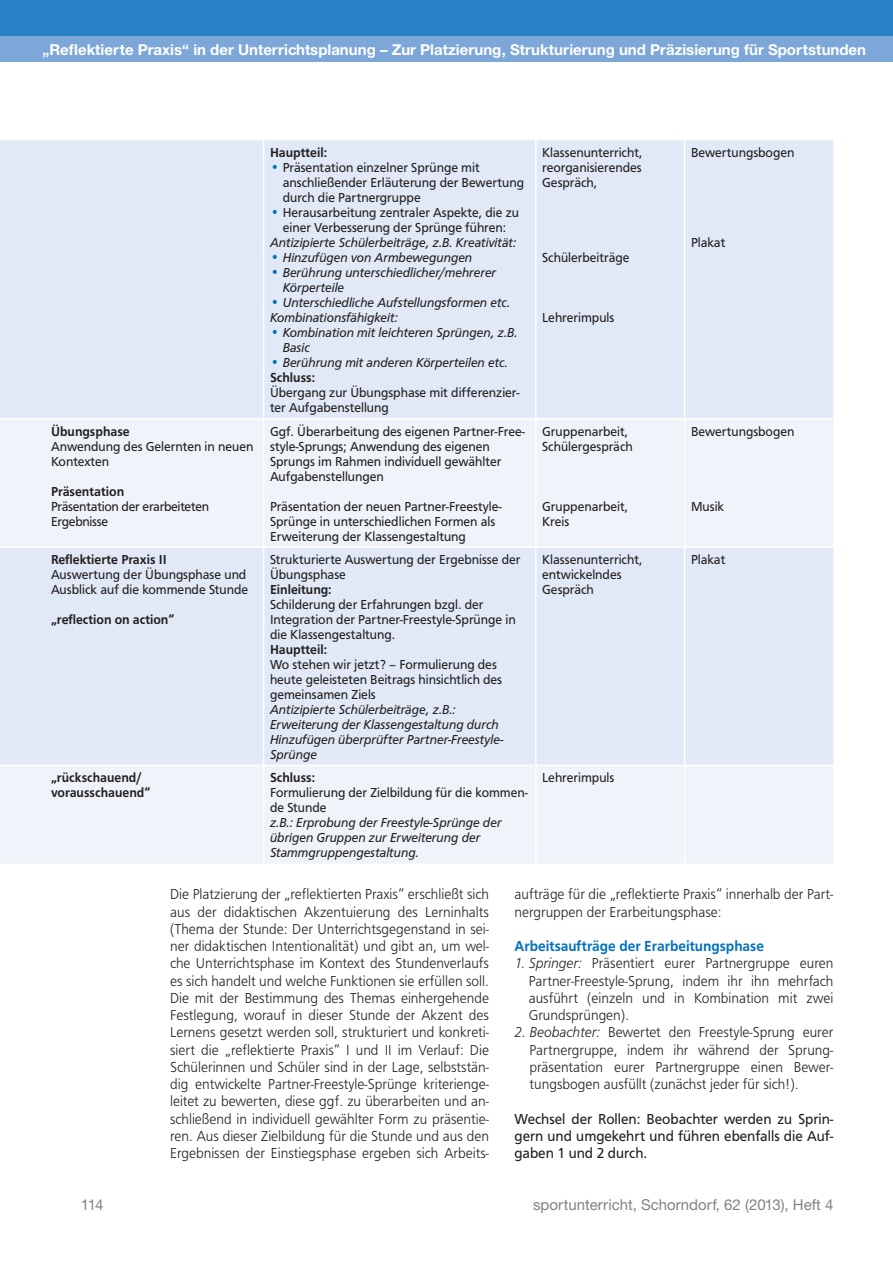
<style>
.page{position:relative;width:893px;height:1263px;background:#fff}
.page>*{position:absolute;margin:0;border:0;box-sizing:border-box;transform-origin:0 0}
.t1{font:300 15px/17.2px "Frutus T";color:#231f20;text-align:justify;scale:.95 1}
.t2{font:700 15px "Helvetica Neue CE";color:#fff}
.t3{font:15px/17.2px "Frutus T";color:#231f20;text-align:justify;scale:.95 1}
.t4{font:15px "Helvetica Neue CE";color:#808285}
.t5{font:500 15px "Frutus T";color:#0072bc;scale:.95 1}
.t6{font:13.5px/15px "Frutus T";color:#231f20;scale:.95 1}
.t7{font:italic 13.5px/15px "Frutus T";color:#231f20;scale:.95 1}
.t8{font:500 13.5px/15px "Frutus T";color:#231f20;scale:.95 1}
.t9{font:13.5px/15px "Frutus T";letter-spacing:-.02em;color:#231f20;scale:.95 1}
.s1{font-weight:500}
.s2{font-weight:300;font-size:15px;color:#0072bc}
.s3{font-style:italic}
.s4{font-weight:300;font-style:normal;font-size:15px;color:#0072bc}
.s5{font-weight:500;font-style:normal}
.s6{font-style:normal}
</style>
<div class="page">
<div style="left:0;top:0;width:893px;height:62px;background:#7ca7d8"></div>
<div style="left:0;top:0;width:893px;height:36px;background:#2783c5"></div>
<div style="left:0;top:140px;width:833px;height:278px;background:#e1e9f6"></div>
<svg style="left:0;top:420px;width:833px;height:444px;fill:#eff4fa"></svg>
<hr style="left:263px;top:140px;width:1px;height:278px;background:#fff">
<hr style="left:535px;top:140px;width:1px;height:278px;background:#fff">
<hr style="left:684px;top:140px;width:1px;height:278px;background:#fff">
<hr style="left:263px;top:419px;width:1px;height:127px;background:#fff">
<hr style="left:535px;top:419px;width:1px;height:127px;background:#fff">
<hr style="left:684px;top:419px;width:1px;height:127px;background:#fff">
<hr style="left:0;top:546px;width:264px;height:2px;background:#fff">
<hr style="left:264px;top:546px;width:272px;height:2px;background:#fff">
<hr style="left:263px;top:548px;width:1px;height:216px;background:#fff">
<hr style="left:536px;top:546px;width:149px;height:2px;background:#fff">
<hr style="left:535px;top:548px;width:1px;height:216px;background:#fff">
<hr style="left:685px;top:546px;width:148px;height:2px;background:#fff">
<hr style="left:684px;top:548px;width:1px;height:216px;background:#fff">
<hr style="left:0;top:764px;width:264px;height:2px;background:#fff">
<hr style="left:264px;top:764px;width:272px;height:2px;background:#fff">
<hr style="left:263px;top:766px;width:1px;height:98px;background:#fff">
<hr style="left:536px;top:764px;width:149px;height:2px;background:#fff">
<hr style="left:535px;top:766px;width:1px;height:98px;background:#fff">
<hr style="left:685px;top:764px;width:148px;height:2px;background:#fff">
<hr style="left:684px;top:766px;width:1px;height:98px;background:#fff">
<p class="t2" style="left:43px;top:41px;width:825px">„Reflektierte Praxis“ in der Unterrichtsplanung – Zur Platzierung, Strukturierung und Präzisierung für Sportstunden</p>
<p class="t6" style="left:51px;top:423px;width:214px"><span class="s1">Übungsphase<br></span>Anwendung des Gelernten in neuen<br>Kontexten</p>
<p class="t9" style="left:51px;top:483px;width:168px"><span class="s1">Präsentation<br></span>Präsentation der erarbeiteten<br>Ergebnisse</p>
<p class="t6" style="left:51px;top:552px;width:209px"><span class="s1">Reflektierte Praxis II<br></span>Auswertung der Übungsphase und<br>Ausblick auf die kommende Stunde</p>
<p class="t8" style="left:51px;top:612px;width:131px">„reflection on action“</p>
<p class="t8" style="left:270px;top:145px;width:62px">Hauptteil:</p>
<p class="t6" style="left:283px;top:160px;width:255px;text-indent:-13px"><span class="s2">•</span> Präsentation einzelner Sprünge mit anschließender Erläuterung der Bewertung durch die Partnergruppe</p>
<p class="t6" style="left:270px;top:205px;width:264px;text-align:center"><span class="s2">•</span> Herausarbeitung zentraler Aspekte, die zu einer Verbesserung der Sprünge führen:<br><span class="s3">Antizipierte Schülerbeiträge, z.B. Kreativität:</span></p>
<p class="t7" style="left:270px;top:250px;width:214px"><span class="s4">•</span> Hinzufügen von Armbewegungen</p>
<p class="t7" style="left:283px;top:265px;width:226px;text-indent:-13px"><span class="s4">•</span> Berührung unterschiedlicher/mehrerer<br>Körperteile</p>
<p class="t7" style="left:270px;top:295px;width:255px"><span class="s4">•</span> Unterschiedliche Aufstellungsformen etc.<br>Kombinationsfähigkeit:</p>
<p class="t7" style="left:283px;top:325px;width:249px;text-indent:-13px"><span class="s4">•</span> Kombination mit leichteren Sprüngen, z.B.<br>Basic</p>
<p class="t6" style="left:270px;top:355px;width:264px"><span class="s2">•</span> <span class="s3">Berührung mit anderen Körperteilen etc.<br></span><span class="s1">Schluss:<br></span>Übergang zur Übungsphase mit differenzier&shy;ter Aufgabenstellung</p>
<p class="t6" style="left:270px;top:423px;width:270px">Ggf. Überarbeitung des eigenen Partner-Free&shy;style-Sprungs; Anwendung des eigenen Sprungs im Rahmen individuell gewählter Aufgabenstellungen</p>
<p class="t6" style="left:270px;top:498px;width:245px">Präsentation der neuen Partner-Freestyle-<br>Sprünge in unterschiedlichen Formen als<br>Erweiterung der Klassengestaltung</p>
<p class="t6" style="left:542px;top:145px;width:107px;text-align:justify">Klassenunterricht, reorganisierendes Gespräch,</p>
<p class="t6" style="left:542px;top:250px;width:93px">Schülerbeiträge</p>
<p class="t6" style="left:542px;top:310px;width:78px">Lehrerimpuls</p>
<p class="t6" style="left:542px;top:423px;width:97px">Gruppenarbeit,<br>Schülergespräch</p>
<p class="t6" style="left:542px;top:498px;width:92px">Gruppenarbeit,<br>Kreis</p>
<p class="t6" style="left:691px;top:145px;width:110px">Bewertungsbogen</p>
<p class="t6" style="left:691px;top:235px;width:38px">Plakat</p>
<p class="t6" style="left:691px;top:423px;width:110px">Bewertungsbogen</p>
<p class="t6" style="left:691px;top:498px;width:37px">Musik</p>
<p class="t6" style="left:270px;top:552px;width:265px">Strukturierte Auswertung der Ergebnisse der<br>Übungsphase<br><span class="s1">Einleitung:<br></span>Schilderung der Erfahrungen bzgl. der<br>Integration der Partner-Freestyle-Sprünge in die Klassengestaltung.<br><span class="s1">Hauptteil:<br></span>Wo stehen wir jetzt? – Formulierung des heute geleisteten Beitrags hinsichtlich des gemeinsamen Ziels<br><span class="s3">Antizipierte Schülerbeiträge, z.B.:<br>Erweiterung der Klassengestaltung durch<br>Hinzufügen überprüfter Partner-Freestyle-<br>Sprünge</span></p>
<p class="t6" style="left:542px;top:552px;width:107px">Klassenunterricht, entwickelndes<br>Gespräch</p>
<p class="t6" style="left:691px;top:552px;width:38px">Plakat</p>
<p class="t8" style="left:51px;top:770px;width:106px">„rückschauend/ vorausschauend“</p>
<p class="t7" style="left:270px;top:770px;width:273px"><span class="s5">Schluss:<br></span><span class="s6">Formulierung der Zielbildung für die kommen&shy;de Stunde<br></span>z.B.: Erprobung der Freestyle-Sprünge der übrigen Gruppen zur Erweiterung der<br>Stammgruppengestaltung.</p>
<p class="t6" style="left:542px;top:770px;width:78px">Lehrerimpuls</p>
<p class="t1" style="left:170px;top:885px;width:337px">Die Platzierung der „reflektierten Praxis“ erschließt sich aus der didaktischen Akzentuierung des Lerninhalts (Thema der Stunde: Der Unterrichtsgegenstand in sei&shy;ner didaktischen Intentionalität) und gibt an, um wel&shy;che Unterrichtsphase im Kontext des Stundenverlaufs es sich handelt und welche Funktionen sie erfüllen soll.<br>Die mit der Bestimmung des Themas einhergehende Festlegung, worauf in dieser Stunde der Akzent des Lernens gesetzt werden soll, strukturiert und konkreti&shy;siert die „reflektierte Praxis“ I und II im Verlauf: Die Schülerinnen und Schüler sind in der Lage, selbststän&shy;dig entwickelte Partner-Freestyle-Sprünge kriterienge&shy;leitet zu bewerten, diese ggf. zu überarbeiten und an&shy;schließend in individuell gewählter Form zu präsentie&shy;ren. Aus dieser Zielbildung für die Stunde und aus den Ergebnissen der Einstiegsphase ergeben sich Arbeits-</p>
<p class="t1" style="left:514px;top:885px;width:337px">aufträge für die „reflektierte Praxis“ innerhalb der Part&shy;nergruppen der Erarbeitungsphase:</p>
<p class="t5" style="left:514px;top:937px;width:264px">Arbeitsaufträge der Erarbeitungsphase</p>
<p class="t1" style="left:529px;top:954px;width:322px;text-indent:-14px"><span class="s3">1. Springer:</span> Präsentiert eurer Partnergruppe euren Partner-Freestyle-Sprung, indem ihr ihn mehrfach ausführt (einzeln und in Kombination mit zwei Grundsprüngen).</p>
<p class="t1" style="left:529px;top:1023px;width:321px;text-indent:-15px"><span class="s3">2. Beobachter:</span> Bewertet den Freestyle-Sprung eurer Partnergruppe, indem ihr während der Sprung&shy;präsentation eurer Partnergruppe einen Bewer&shy;tungsbogen ausfüllt (zunächst jeder für sich!).</p>
<p class="t3" style="left:514px;top:1110px;width:337px">Wechsel der Rollen: Beobachter werden zu Sprin&shy;gern und umgekehrt und führen ebenfalls die Auf&shy;gaben 1 und 2 durch.</p>
<p class="t4" style="left:81px;top:1195px;width:24px">114</p>
<p class="t4" style="left:533px;top:1195px;width:302px">sportunterricht, Schorndorf, 62 (2013), Heft 4</p>
</div>
